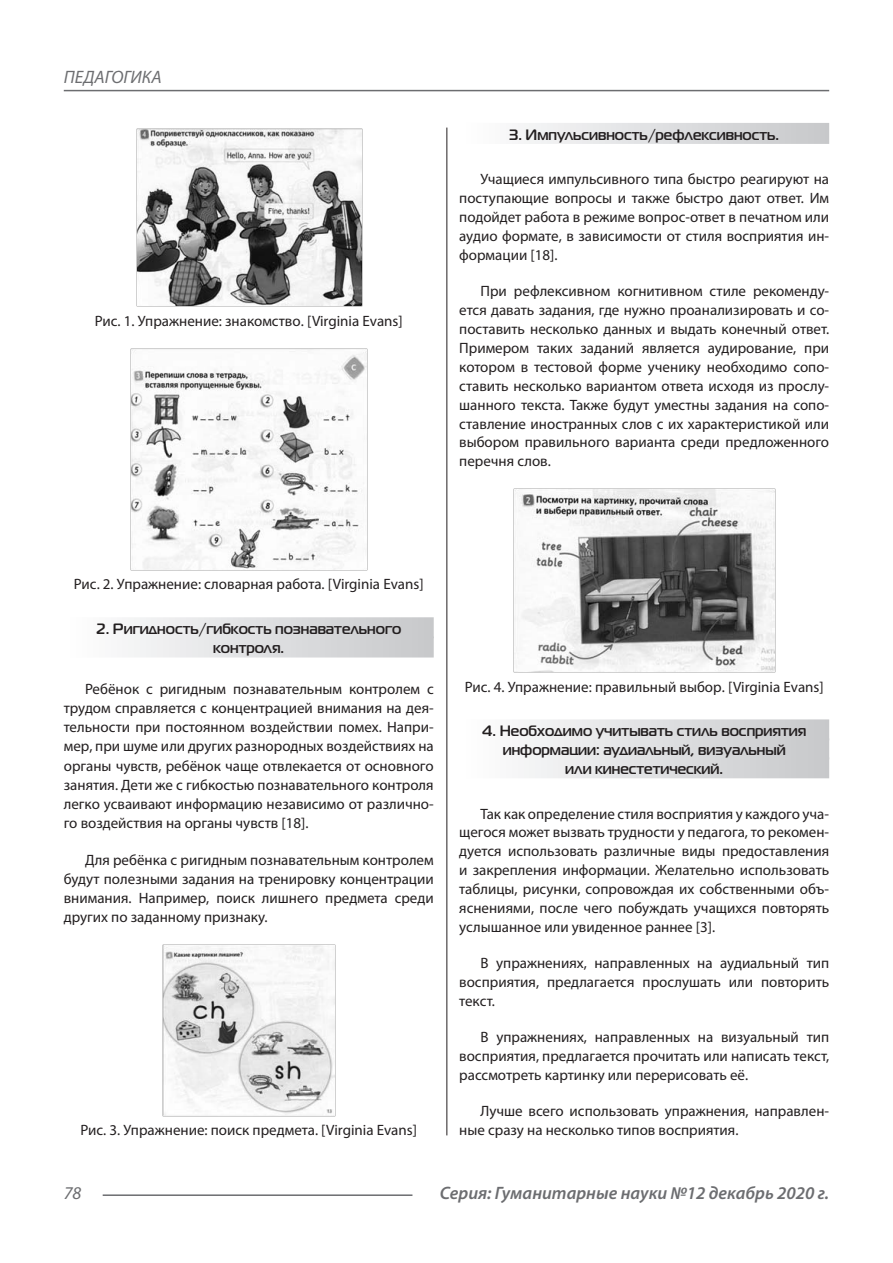
<style>
.page{position:relative;width:893px;height:1263px;background:#fff}
.page>*{position:absolute;margin:0;border:0;box-sizing:border-box;transform-origin:0 0}
.t1{font:italic 600 18px "Myriad Pro";color:#6c6d70}
.t2{font:italic 18px "Myriad Pro";color:#6c6d70}
.Статья_текст{font:15px/18.9px "Myriad Pro";color:#231f20;text-align:justify}
.Статья_подзаголовок{font:700 15px "Magistral C";color:#231f20}
</style>
<div class="page">
<hr style="left:446px;top:128px;width:1px;height:1007px;background:#231f20">
<hr style="left:103px;top:1194px;width:309px;height:2px;background:#6c6d70">
<hr style="left:64px;top:90px;width:765px;height:1px;background:#6c6d70">
<div style="left:64px;top:617px;width:370px;height:21px;background:linear-gradient(to right,#fefeff,#c6c8ca)"></div>
<div style="left:64px;top:636px;width:370px;height:21px;background:linear-gradient(to right,#fefeff,#c6c8ca)"></div>
<img style="left:136px;top:128px;width:226px;height:179px">
<img style="left:131px;top:348px;width:237px;height:222px">
<img style="left:163px;top:944px;width:173px;height:172px">
<div style="left:459px;top:123px;width:370px;height:21px;background:linear-gradient(to right,#fefeff,#c6c8ca)"></div>
<div style="left:459px;top:719px;width:370px;height:21px;background:linear-gradient(to right,#fefeff,#c6c8ca)"></div>
<div style="left:459px;top:738px;width:370px;height:21px;background:linear-gradient(to right,#fefeff,#c6c8ca)"></div>
<div style="left:459px;top:757px;width:370px;height:21px;background:linear-gradient(to right,#fefeff,#c6c8ca)"></div>
<img style="left:514px;top:488px;width:262px;height:185px">
<p class="t2" style="left:64px;top:66px;width:100px">ПЕДАГОГИКА</p>
<p class="Статья_текст" style="left:95px;top:311px;width:310px">Рис. 1. Упражнение: знакомство. [Virginia Еvans]</p>
<p class="Статья_подзаголовок" style="left:509px;top:125px;width:272px">3. Импульсивность/рефлексивность.</p>
<p class="Статья_текст" style="left:459px;top:169px;width:371px;text-indent:21px">Учащиеся импульсивного типа быстро реагируют на поступающие вопросы и также быстро дают ответ. Им подойдет работа в режиме вопрос-ответ в печатном или аудио формате, в зависимости от стиля восприятия ин&shy;формации [18].</p>
<p class="Статья_текст" style="left:459px;top:281px;width:371px;text-indent:21px">При рефлексивном когнитивном стиле рекоменду&shy;ется давать задания, где нужно проанализировать и со&shy;поставить несколько данных и выдать конечный ответ.<br>Примером таких заданий является аудирование, при котором в тестовой форме ученику необходимо сопо&shy;ставить несколько вариантом ответа исходя из прослу&shy;шанного текста. Также будут уместны задания на сопо&shy;ставление иностранных слов с их характеристикой или выбором правильного варианта среди предложенного перечня слов.</p>
<p class="Статья_текст" style="left:74px;top:574px;width:351px">Рис. 2. Упражнение: словарная работа. [Virginia Еvans]</p>
<p class="Статья_подзаголовок" style="left:96px;top:620px;width:306px">2. Ригидность/гибкость познавательного</p>
<p class="Статья_подзаголовок" style="left:213px;top:639px;width:72px">контроля.</p>
<p class="Статья_текст" style="left:64px;top:679px;width:371px;text-indent:21px">Ребёнок с ригидным познавательным контролем с трудом справляется с концентрацией внимания на дея&shy;тельности при постоянном воздействии помех. Напри&shy;мер, при шуме или других разнородных воздействиях на органы чувств, ребёнок чаще отвлекается от основного занятия. Дети же с гибкостью познавательного контроля легко усваивают информацию независимо от различно&shy;го воздействия на органы чувств [18].</p>
<p class="Статья_текст" style="left:64px;top:850px;width:371px;text-indent:21px">Для ребёнка с ригидным познавательным контролем будут полезными задания на тренировку концентрации внимания. Например, поиск лишнего предмета среди других по заданному признаку.</p>
<p class="Статья_текст" style="left:80px;top:1121px;width:338px">Рис. 3. Упражнение: поиск предмета. [Virginia Еvans]</p>
<p class="Статья_текст" style="left:465px;top:677px;width:361px">Рис. 4. Упражнение: правильный выбор. [Virginia Еvans]</p>
<p class="Статья_подзаголовок" style="left:482px;top:722px;width:326px">4. Необходимо учитывать стиль восприятия</p>
<p class="Статья_подзаголовок" style="left:503px;top:741px;width:284px">информации: аудиальный, визуальный</p>
<p class="Статья_подзаголовок" style="left:565px;top:760px;width:159px">или кинестетический.</p>
<p class="Статья_текст" style="left:459px;top:804px;width:371px;text-indent:21px">Так как определение стиля восприятия у каждого уча&shy;щегося может вызвать трудности у педагога, то рекомен&shy;дуется использовать различные виды предоставления и закрепления информации. Желательно использовать таблицы, рисунки, сопровождая их собственными объ&shy;яснениями, после чего побуждать учащихся повторять услышанное или увиденное раннее [3].</p>
<p class="Статья_текст" style="left:459px;top:953px;width:371px;text-indent:21px">В упражнениях, направленных на аудиальный тип восприятия, предлагается прослушать или повторить текст.</p>
<p class="Статья_текст" style="left:459px;top:1027px;width:371px;text-indent:21px">В упражнениях, направленных на визуальный тип восприятия, предлагается прочитать или написать текст, рассмотреть картинку или перерисовать её.</p>
<p class="Статья_текст" style="left:459px;top:1101px;width:371px;text-indent:21px">Лучше всего использовать упражнения, направлен&shy;ные сразу на несколькo типов восприятия.</p>
<p class="t2" style="left:64px;top:1182px;width:19px">78</p>
<p class="t1" style="left:440px;top:1182px;width:391px">Серия: Гуманитарные науки №12 декабрь 2020 г.</p>
</div>
